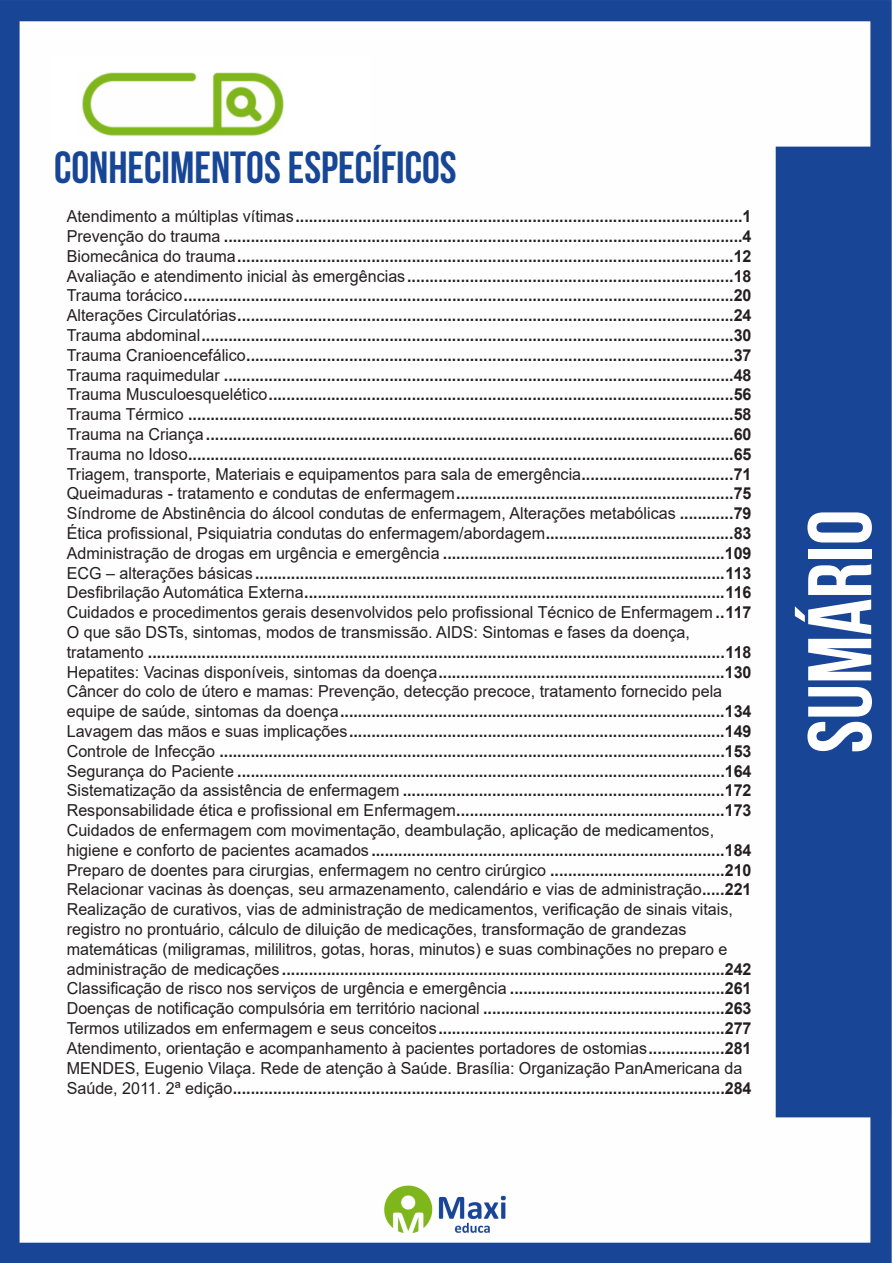
<style>
.page{position:relative;width:893px;height:1263px;background:#fff}
.page>*{position:absolute;margin:0;border:0;box-sizing:border-box;transform-origin:0 0}
.t1{font:700 90px "Bebas Neue";color:#fff}
.t2{font:700 45px "Bebas Neue";color:#184696}
.TABULAÇÃO_BOLD{font:700 16.5px "Arial";color:#231f20}
.TABULAÇÃO_BOLD-2{font:16.5px "Arial";color:#231f20}
.s1{font-weight:400}
.s2{font-weight:700}
</style>
<div class="page">
<img style="left:0;top:0;width:892px;height:1263px">
<div style="left:53px;top:55px;width:317px;height:121px;background:#fff"></div>
<img style="left:82px;top:72px;width:201px;height:64px">
<p class="t2" style="left:54px;top:142px;width:404px">CONHECIMENTOS ESPECÍFICOS</p>
<p class="TABULAÇÃO_BOLD" style="left:67px;top:205px;width:686px"><span class="s1">Atendimento a múltiplas vítimas</span>....................................................................................................1</p>
<p class="TABULAÇÃO_BOLD" style="left:67px;top:225px;width:686px"><span class="s1">Prevenção do trauma</span> ....................................................................................................................4</p>
<p class="TABULAÇÃO_BOLD" style="left:67px;top:244px;width:686px"><span class="s1">Biomecânica do trauma</span>...............................................................................................................12</p>
<p class="TABULAÇÃO_BOLD" style="left:67px;top:264px;width:686px"><span class="s1">Avaliação e atendimento inicial às emergências</span>.........................................................................18</p>
<p class="TABULAÇÃO_BOLD" style="left:67px;top:284px;width:686px"><span class="s1">Trauma torácico</span>...........................................................................................................................20</p>
<p class="TABULAÇÃO_BOLD" style="left:67px;top:304px;width:686px"><span class="s1">Alterações Circulatórias</span>...............................................................................................................24</p>
<p class="TABULAÇÃO_BOLD" style="left:67px;top:324px;width:686px"><span class="s1">Trauma abdominal</span>.......................................................................................................................30</p>
<p class="TABULAÇÃO_BOLD" style="left:67px;top:343px;width:686px"><span class="s1">Trauma Cranioencefálico</span>.............................................................................................................37</p>
<p class="TABULAÇÃO_BOLD" style="left:67px;top:363px;width:686px"><span class="s1">Trauma raquimedular</span> ..................................................................................................................48</p>
<p class="TABULAÇÃO_BOLD" style="left:67px;top:383px;width:686px"><span class="s1">Trauma Musculoesquelético</span>........................................................................................................56</p>
<p class="TABULAÇÃO_BOLD" style="left:67px;top:403px;width:686px"><span class="s1">Trauma Térmico</span> ..........................................................................................................................58</p>
<p class="TABULAÇÃO_BOLD" style="left:67px;top:423px;width:686px"><span class="s1">Trauma na Criança</span>......................................................................................................................60</p>
<p class="TABULAÇÃO_BOLD" style="left:67px;top:442px;width:686px"><span class="s1">Trauma no Idoso</span>..........................................................................................................................65</p>
<p class="TABULAÇÃO_BOLD-2" style="left:67px;top:462px;width:686px">Triagem, transporte, Materiais e equipamentos para sala de emergência<span class="s2">..................................71</span></p>
<p class="TABULAÇÃO_BOLD" style="left:67px;top:482px;width:686px"><span class="s1">Queimaduras - tratamento e condutas de enfermagem</span>..............................................................75</p>
<p class="TABULAÇÃO_BOLD-2" style="left:67px;top:502px;width:686px">Síndrome de Abstinência do álcool condutas de enfermagem, Alterações metabólicas <span class="s2">............79</span></p>
<p class="TABULAÇÃO_BOLD-2" style="left:67px;top:522px;width:686px">Ética profissional, Psiquiatria condutas do enfermagem/abordagem<span class="s2">..........................................83</span></p>
<p class="TABULAÇÃO_BOLD" style="left:67px;top:541px;width:686px"><span class="s1">Administração de drogas em urgência e emergência</span> ...............................................................109</p>
<p class="TABULAÇÃO_BOLD" style="left:67px;top:561px;width:686px"><span class="s1">ECG – alterações básicas</span> .........................................................................................................113</p>
<p class="TABULAÇÃO_BOLD" style="left:67px;top:581px;width:686px"><span class="s1">Desfibrilação Automática Externa</span>..............................................................................................116</p>
<p class="TABULAÇÃO_BOLD-2" style="left:67px;top:601px;width:686px">Cuidados e procedimentos gerais desenvolvidos pelo profissional Técnico de Enfermagem <span class="s2">..117</span></p>
<p class="TABULAÇÃO_BOLD-2" style="left:67px;top:621px;width:625px">O que são DSTs, sintomas, modos de transmissão. AIDS: Sintomas e fases da doença,</p>
<p class="TABULAÇÃO_BOLD" style="left:67px;top:640px;width:686px"><span class="s1">tratamento</span> .................................................................................................................................118</p>
<p class="TABULAÇÃO_BOLD" style="left:67px;top:660px;width:686px"><span class="s1">Hepatites: Vacinas disponíveis, sintomas da doença</span>................................................................130</p>
<p class="TABULAÇÃO_BOLD-2" style="left:67px;top:680px;width:657px">Câncer do colo de útero e mamas: Prevenção, detecção precoce, tratamento fornecido pela</p>
<p class="TABULAÇÃO_BOLD" style="left:67px;top:700px;width:686px"><span class="s1">equipe de saúde, sintomas da doença</span>......................................................................................134</p>
<p class="TABULAÇÃO_BOLD" style="left:67px;top:720px;width:686px"><span class="s1">Lavagem das mãos e suas implicações</span>....................................................................................149</p>
<p class="TABULAÇÃO_BOLD" style="left:67px;top:739px;width:686px"><span class="s1">Controle de Infecção</span> .................................................................................................................153</p>
<p class="TABULAÇÃO_BOLD" style="left:67px;top:759px;width:686px"><span class="s1">Segurança do Paciente</span> .............................................................................................................164</p>
<p class="TABULAÇÃO_BOLD" style="left:67px;top:779px;width:686px"><span class="s1">Sistematização da assistência de enfermagem</span> ........................................................................172</p>
<p class="TABULAÇÃO_BOLD" style="left:67px;top:799px;width:686px"><span class="s1">Responsabilidade ética e profissional em Enfermagem</span>............................................................173</p>
<p class="TABULAÇÃO_BOLD-2" style="left:67px;top:819px;width:649px">Cuidados de enfermagem com movimentação, deambulação, aplicação de medicamentos,</p>
<p class="TABULAÇÃO_BOLD" style="left:67px;top:838px;width:686px"><span class="s1">higiene e conforto de pacientes acamados</span> ...............................................................................184</p>
<p class="TABULAÇÃO_BOLD-2" style="left:67px;top:858px;width:686px">Preparo de doentes para cirurgias, enfermagem no centro cirúrgico <span class="s2">.......................................210</span></p>
<p class="TABULAÇÃO_BOLD-2" style="left:67px;top:878px;width:686px">Relacionar vacinas às doenças, seu armazenamento, calendário e vias de administração<span class="s2">.....221</span></p>
<p class="TABULAÇÃO_BOLD-2" style="left:67px;top:898px;width:668px">Realização de curativos, vias de administração de medicamentos, verificação de sinais vitais,</p>
<p class="TABULAÇÃO_BOLD-2" style="left:67px;top:918px;width:621px">registro no prontuário, cálculo de diluição de medicações, transformação de grandezas</p>
<p class="TABULAÇÃO_BOLD-2" style="left:67px;top:938px;width:662px">matemáticas (miligramas, mililitros, gotas, horas, minutos) e suas combinações no preparo e</p>
<p class="TABULAÇÃO_BOLD" style="left:67px;top:957px;width:686px"><span class="s1">administração de medicações</span> ...................................................................................................242</p>
<p class="TABULAÇÃO_BOLD-2" style="left:67px;top:977px;width:686px">Classificação de risco nos serviços de urgência e emergência <span class="s2">................................................261</span></p>
<p class="TABULAÇÃO_BOLD" style="left:67px;top:997px;width:686px"><span class="s1">Doenças de notificação compulsória em território nacional</span> ......................................................263</p>
<p class="TABULAÇÃO_BOLD" style="left:67px;top:1017px;width:686px"><span class="s1">Termos utilizados em enfermagem e seus conceitos</span>................................................................277</p>
<p class="TABULAÇÃO_BOLD-2" style="left:67px;top:1037px;width:686px">Atendimento, orientação e acompanhamento à pacientes portadores de ostomias<span class="s2">.................281</span></p>
<p class="TABULAÇÃO_BOLD-2" style="left:67px;top:1056px;width:677px">MENDES, Eugenio Vilaça. Rede de atenção à Saúde. Brasília: Organização PanAmericana da</p>
<p class="TABULAÇÃO_BOLD" style="left:67px;top:1076px;width:686px"><span class="s1">Saúde, 2011. 2ª edição</span>..............................................................................................................284</p>
<h1 class="t1" style="left:791px;top:753px;width:245px;rotate:-90deg">SUMÁRIO</h1>
</div>
